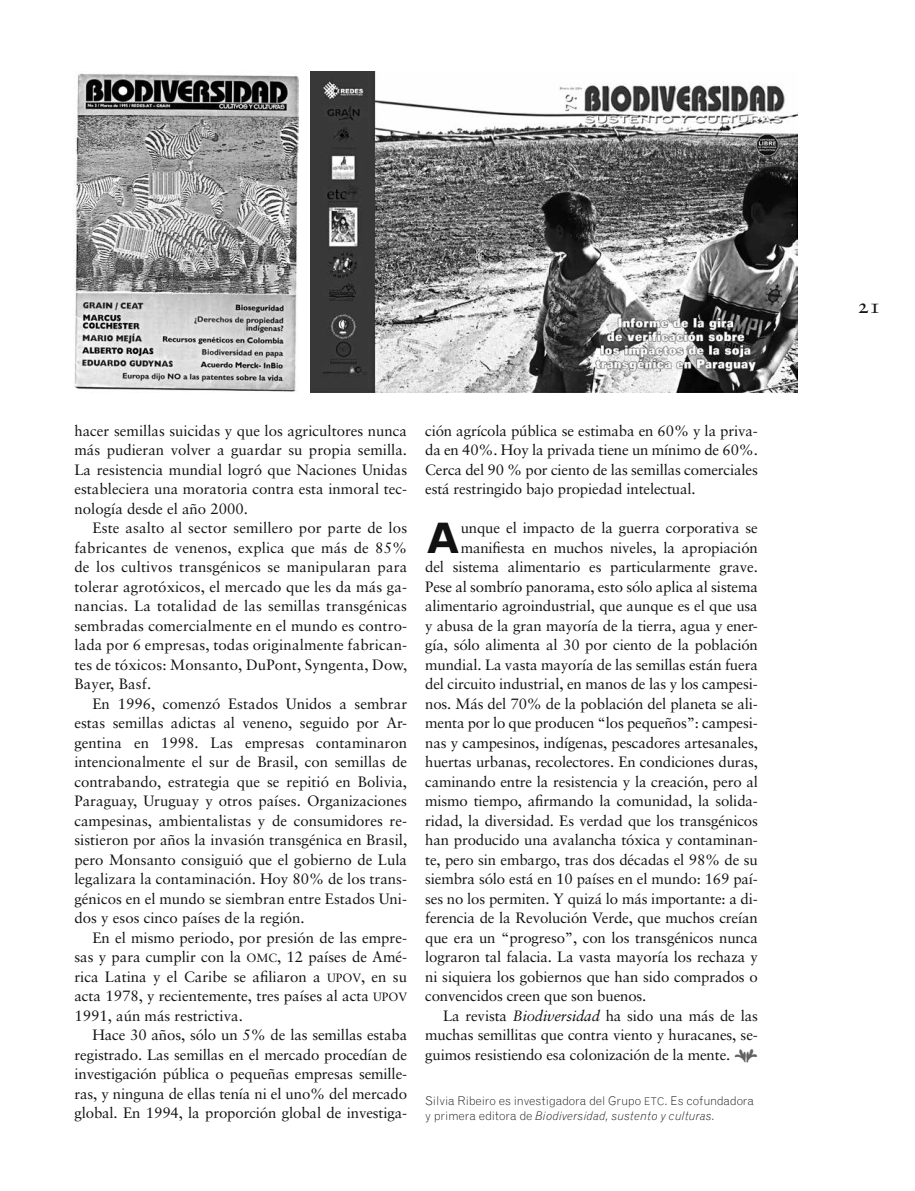
<style>
.page{position:relative;width:915px;height:1191px;background:#fff}
.page>*{position:absolute;margin:0;border:0;box-sizing:border-box;transform-origin:0 0}
.t1{font:700 42px "Grotesque";color:#121212}
.t2{font:21px "Sabon Roman SC";color:#121212}
.t3{font:15px/19.5px "Sabon";letter-spacing:-.01em;color:#121212;text-align:justify}
.t4{font:300 12px/15px "Grotesque";letter-spacing:-.01em;color:#121212}
.s1{font-size:12px}
.s2{font-family:"Sabon Italic Os F"}
.s3{color:#606362}
.s4{font-size:10.5px}
.s5{font-style:italic}
</style>
<div class="page">
<img style="left:73px;top:73px;width:226px;height:319px">
<img style="left:310px;top:72px;width:487px;height:321px">
<p class="t3" style="left:74px;top:421px;width:334px">hacer semillas suicidas y que los agricultores nunca más pudieran volver a guardar su propia semilla.<br>La resistencia mundial logró que Naciones Unidas estableciera una moratoria contra esta inmoral tec&shy;nología desde el año 2000.</p>
<p class="t3" style="left:74px;top:518px;width:334px;text-indent:18px">Este asalto al sector semillero por parte de los fabricantes de venenos, explica que más de 85% de los cultivos transgénicos se manipularan para tolerar agrotóxicos, el mercado que les da más ga&shy;nancias. La totalidad de las semillas transgénicas sembradas comercialmente en el mundo es contro&shy;lada por 6 empresas, todas originalmente fabrican&shy;tes de tóxicos: Monsanto, DuPont, Syngenta, Dow, Bayer, Basf.</p>
<p class="t3" style="left:74px;top:693px;width:334px;text-indent:18px">En 1996, comenzó Estados Unidos a sembrar estas semillas adictas al veneno, seguido por Ar&shy;gentina en 1998. Las empresas contaminaron intencionalmente el sur de Brasil, con semillas de contrabando, estrategia que se repitió en Bolivia, Paraguay, Uruguay y otros países. Organizaciones campesinas, ambientalistas y de consumidores re&shy;sistieron por años la invasión transgénica en Brasil, pero Monsanto consiguió que el gobierno de Lula legalizara la contaminación. Hoy 80% de los trans&shy;génicos en el mundo se siembran entre Estados Uni&shy;dos y esos cinco países de la región.</p>
<p class="t3" style="left:74px;top:927px;width:334px;text-indent:18px">En el mismo periodo, por presión de las empre&shy;sas y para cumplir con la <span class="s1">OMC</span>, 12 países de Amé&shy;rica Latina y el Caribe se afiliaron a <span class="s1">UPOV</span>, en su acta 1978, y recientemente, tres países al acta <span class="s1">UPOV </span>1991, aún más restrictiva.</p>
<p class="t3" style="left:74px;top:1025px;width:334px;text-indent:18px">Hace 30 años, sólo un 5% de las semillas estaba registrado. Las semillas en el mercado procedían de investigación pública o pequeñas empresas semille&shy;ras, y ninguna de ellas tenía ni el uno% del mercado global. En 1994, la proporción global de investiga-</p>
<p class="t3" style="left:425px;top:421px;width:334px">ción agrícola pública se estimaba en 60% y la priva&shy;da en 40%. Hoy la privada tiene un mínimo de 60%.<br>Cerca del 90 % por ciento de las semillas comerciales está restringido bajo propiedad intelectual.</p>
<h1 class="t1" style="left:425px;top:513px;width:37px">A</h1>
<p class="t3" style="left:460px;top:518px;width:298px">unque el impacto de la guerra corporativa se</p>
<p class="t3" style="left:460px;top:538px;width:298px">manifiesta en muchos niveles, la apropiación</p>
<p class="t3" style="left:425px;top:557px;width:334px">del sistema alimentario es particularmente grave.</p>
<p class="t3" style="left:425px;top:577px;width:334px">Pese al sombrío panorama, esto sólo aplica al sistema</p>
<p class="t3" style="left:425px;top:596px;width:334px">alimentario agroindustrial, que aunque es el que usa</p>
<p class="t3" style="left:425px;top:615px;width:334px">y abusa de la gran mayoría de la tierra, agua y ener-</p>
<p class="t3" style="left:425px;top:635px;width:334px">gía, sólo alimenta al 30 por ciento de la población</p>
<p class="t3" style="left:425px;top:654px;width:334px">mundial. La vasta mayoría de las semillas están fuera</p>
<p class="t3" style="left:425px;top:674px;width:334px">del circuito industrial, en manos de las y los campesi-</p>
<p class="t3" style="left:425px;top:693px;width:334px">nos. Más del 70% de la población del planeta se ali-</p>
<p class="t3" style="left:425px;top:713px;width:334px">menta por lo que producen “los pequeños”: campesi-</p>
<p class="t3" style="left:425px;top:732px;width:334px">nas y campesinos, indígenas, pescadores artesanales,</p>
<p class="t3" style="left:425px;top:752px;width:334px">huertas urbanas, recolectores. En condiciones duras,</p>
<p class="t3" style="left:425px;top:771px;width:334px">caminando entre la resistencia y la creación, pero al</p>
<p class="t3" style="left:425px;top:791px;width:334px">mismo tiempo, afirmando la comunidad, la solida-</p>
<p class="t3" style="left:425px;top:810px;width:334px">ridad, la diversidad. Es verdad que los transgénicos</p>
<p class="t3" style="left:425px;top:830px;width:334px">han producido una avalancha tóxica y contaminan-</p>
<p class="t3" style="left:425px;top:849px;width:334px">te, pero sin embargo, tras dos décadas el 98% de su</p>
<p class="t3" style="left:425px;top:869px;width:334px">siembra sólo está en 10 países en el mundo: 169 paí-</p>
<p class="t3" style="left:425px;top:888px;width:334px">ses no los permiten. Y quizá lo más importante: a di-</p>
<p class="t3" style="left:425px;top:908px;width:334px">ferencia de la Revolución Verde, que muchos creían</p>
<p class="t3" style="left:425px;top:927px;width:334px">que era un “progreso”, con los transgénicos nunca</p>
<p class="t3" style="left:425px;top:947px;width:334px">lograron tal falacia. La vasta mayoría los rechaza y</p>
<p class="t3" style="left:425px;top:966px;width:334px">ni siquiera los gobiernos que han sido comprados o</p>
<p class="t3" style="left:425px;top:986px;width:223px">convencidos creen que son buenos.</p>
<p class="t3" style="left:443px;top:1005px;width:316px">La revista <span class="s2">Biodiversidad</span> ha sido una más de las</p>
<p class="t3" style="left:425px;top:1025px;width:334px">muchas semillitas que contra viento y huracanes, se-</p>
<p class="t3" style="left:425px;top:1044px;width:334px">guimos resistiendo esa colonización de la mente. <span class="s3">●</span></p>
<p class="t4" style="left:425px;top:1093px;width:330px">Silvia Ribeiro es investigadora del Grupo <span class="s4">ETC</span>. Es cofundadora y primera editora de <span class="s5">Biodiversidad, sustento y culturas.</span></p>
<h2 class="t2" style="left:857px;top:293px;width:25px">21</h2>
</div>
